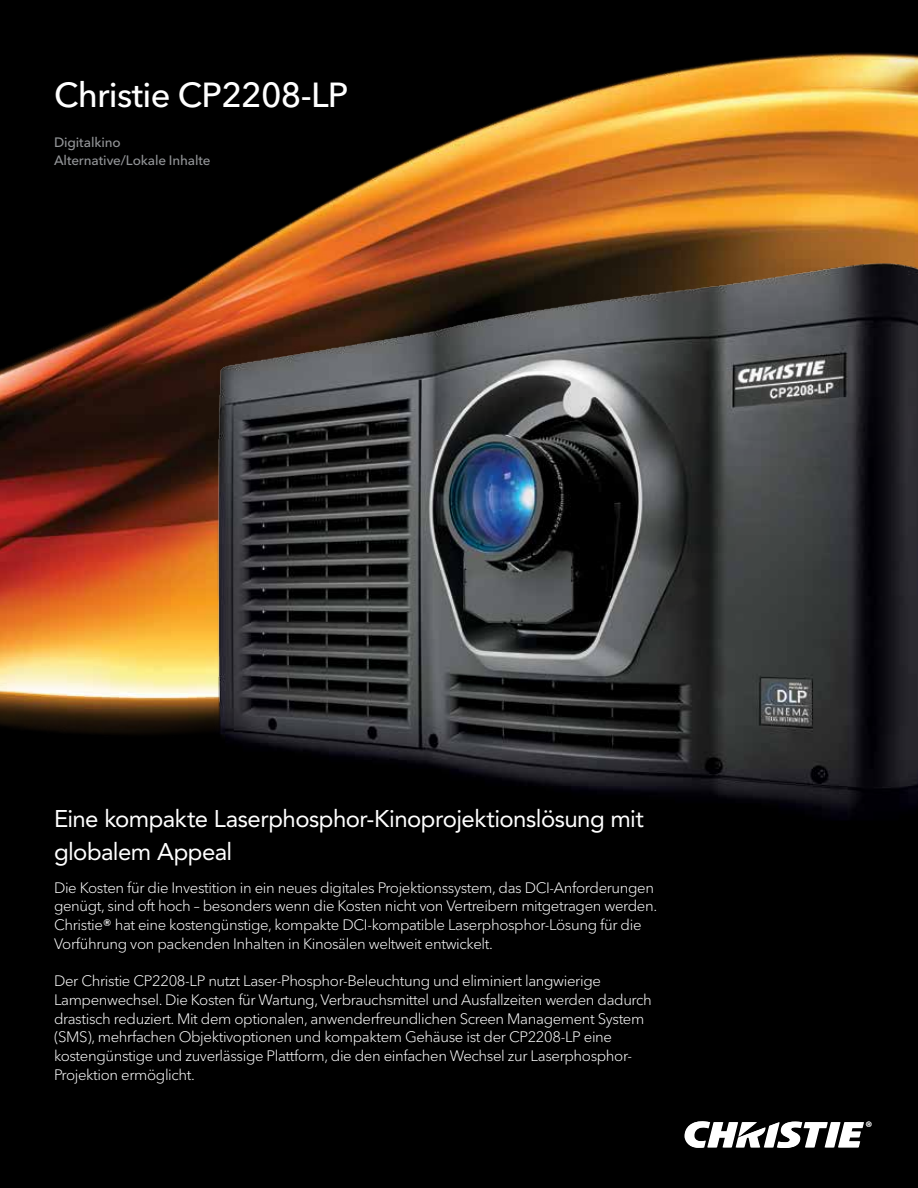
<style>
.page{position:relative;width:918px;height:1188px;background:#000}
.page>*{position:absolute;margin:0;border:0;box-sizing:border-box;transform-origin:0 0}
.t1{font:500 34.5px "Avenir Next Cyr";letter-spacing:-.02em;color:#fff}
.t2{font:24px/33px "Avenir";letter-spacing:-.025em;color:#fff}
.t3{font:300 15px/18.8px "Avenir Next Cyr";letter-spacing:-.025em;color:#fff}
.t4{font:500 13.5px/18px "Avenir Next Cyr";letter-spacing:-.01em;color:#939598}
.s1{font-weight:500}
</style>
<div class="page">
<img style="left:0;top:52px;width:918px;height:677px">
<img style="left:36px;top:183px;width:882px;height:637px">
<svg style="left:684px;top:1121px;width:188px;height:27px"></svg>
<h1 class="t1" style="left:54px;top:74px;width:296px">Christie CP2208-LP</h1>
<p class="t4" style="left:54px;top:133px;width:158px">Digitalkino<br>Alternative/Lokale Inhalte</p>
<h2 class="t2" style="left:54px;top:803px;width:591px">Eine kompakte Laserphosphor-Kinoprojektionslösung mit globalem Appeal</h2>
<p class="t3" style="left:54px;top:878px;width:605px">Die Kosten für die Investition in ein neues digitales Projektionssystem, das DCI-Anforderungen genügt, sind oft hoch – besonders wenn die Kosten nicht von Vertreibern mitgetragen werden.<br>Christie<span class="s1">®</span> hat eine kostengünstige, kompakte DCI-kompatible Laserphosphor-Lösung für die Vorführung von packenden Inhalten in Kinosälen weltweit entwickelt.</p>
<p class="t3" style="left:54px;top:972px;width:599px">Der Christie CP2208-LP nutzt Laser-Phosphor-Beleuchtung und eliminiert langwierige Lampenwechsel. Die Kosten für Wartung, Verbrauchsmittel und Ausfallzeiten werden dadurch drastisch reduziert. Mit dem optionalen, anwenderfreundlichen Screen Management System (SMS), mehrfachen Objektivoptionen und kompaktem Gehäuse ist der CP2208-LP eine kostengünstige und zuverlässige Plattform, die den einfachen Wechsel zur Laserphosphor-Projektion ermöglicht.</p>
</div>
